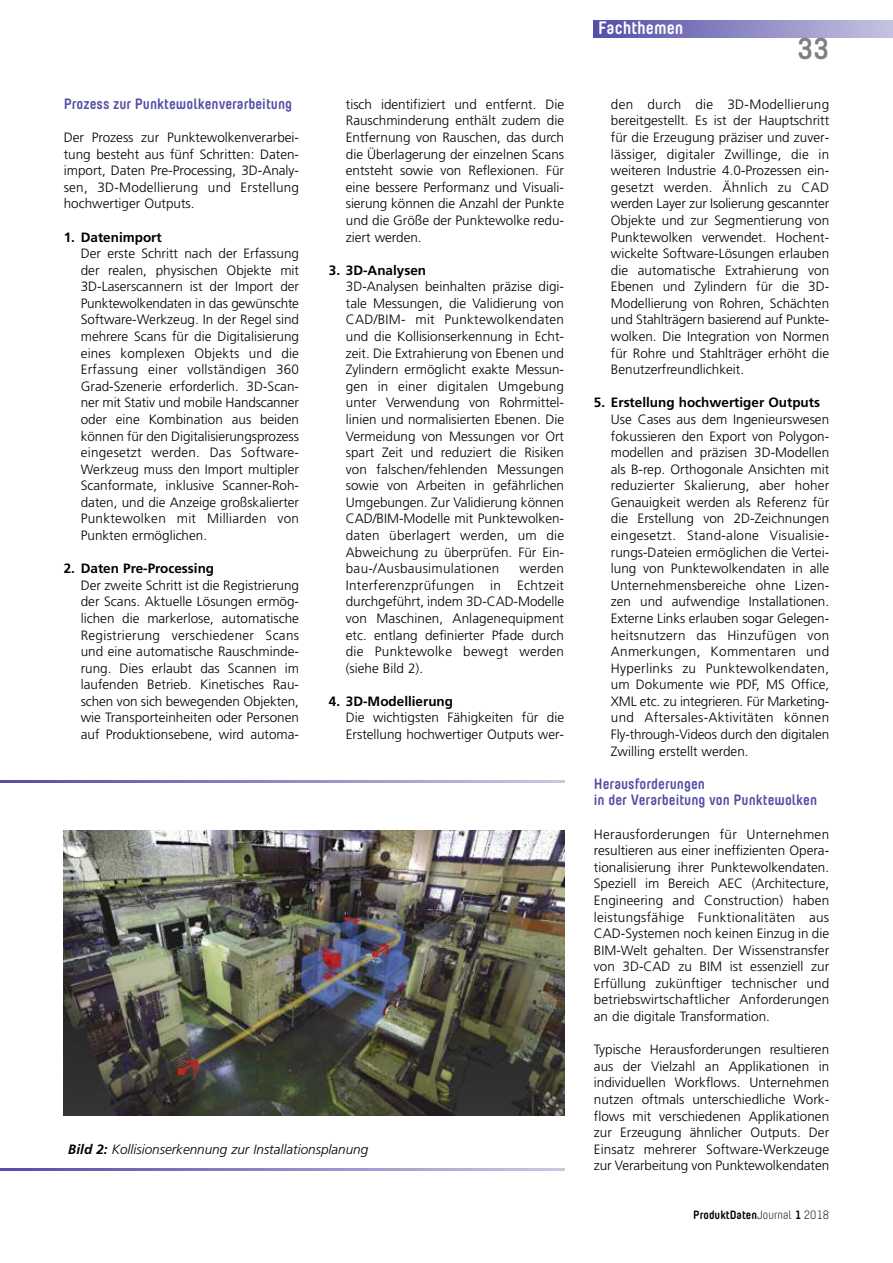
<style>
.page{position:relative;width:893px;height:1263px;background:#fff}
.page>*{position:absolute;margin:0;border:0;box-sizing:border-box;transform-origin:0 0}
.t1{font:700 30px "Yummo";color:#808080}
.t2{font:700 18px "Yummo";color:#fff}
.t3{font:700 15px/16.6px "Yummo";color:#544ea6}
.t4{font:300 13.5px/16.6px "Frutiger";color:#000;text-align:justify}
.t5{font:700 13.5px "Frutiger";color:#000}
.t6{font:italic 300 13.5px "Frutiger";color:#000}
.t7{font:700 12px "Yummo";color:#000}
.s1{font-weight:700}
.s2{font-weight:300}
</style>
<div class="page">
<div style="left:594px;top:20px;width:299px;height:17px;background:linear-gradient(to right,#544ea6,#c5c3e1)"></div>
<svg style="left:0;top:781px;width:564px;height:2px"></svg>
<svg style="left:0;top:1168px;width:564px;height:2px"></svg>
<img style="left:64px;top:831px;width:500px;height:284px">
<p class="t3" style="left:64px;top:95px;width:230px">Prozess zur Punktewolkenverarbeitung</p>
<p class="t4" style="left:64px;top:130px;width:237px">Der Prozess zur Punktewolkenverarbei&shy;tung besteht aus fünf Schritten: Daten&shy;import, Daten Pre-Processing, 3D-Analy&shy;sen, 3D-Modellierung und Erstellung hochwertiger Outputs.</p>
<p class="t5" style="left:64px;top:231px;width:100px">1. Datenimport</p>
<p class="t4" style="left:81px;top:246px;width:220px">Der erste Schritt nach der Erfassung der realen, physischen Objekte mit 3D-Laserscannern ist der Import der Punktewolkendaten in das gewünschte Software-Werkzeug. In der Regel sind mehrere Scans für die Digitalisierung eines komplexen Objekts und die Erfassung einer vollständigen 360<br>Grad-Szenerie erforderlich. 3D-Scan&shy;ner mit Stativ und mobile Handscanner oder eine Kombination aus beiden können für den Digitalisierungsprozess eingesetzt werden. Das Software-Werkzeug muss den Import multipler Scanformate, inklusive Scanner-Roh&shy;daten, und die Anzeige großskalierter Punktewolken mit Milliarden von Punkten ermöglichen.</p>
<p class="t5" style="left:64px;top:563px;width:152px">2. Daten Pre-Processing</p>
<p class="t4" style="left:81px;top:578px;width:220px">Der zweite Schritt ist die Registrierung der Scans. Aktuelle Lösungen ermög&shy;lichen die markerlose, automatische Registrierung verschiedener Scans und eine automatische Rauschminde&shy;rung. Dies erlaubt das Scannen im laufenden Betrieb. Kinetisches Rau&shy;schen von sich bewegenden Objekten, wie Transporteinheiten oder Personen auf Produktionsebene, wird automa-</p>
<p class="t4" style="left:346px;top:97px;width:220px">tisch identifiziert und entfernt. Die Rauschminderung enthält zudem die Entfernung von Rauschen, das durch die Überlagerung der einzelnen Scans entsteht sowie von Reflexionen. Für eine bessere Performanz und Visuali&shy;sierung können die Anzahl der Punkte und die Größe der Punktewolke redu&shy;ziert werden.</p>
<p class="t5" style="left:329px;top:265px;width:99px">3. 3D-Analysen</p>
<p class="t4" style="left:346px;top:279px;width:220px">3D-Analysen beinhalten präzise digi&shy;tale Messungen, die Validierung von CAD/BIM- mit Punktewolkendaten und die Kollisionserkennung in Echt&shy;zeit. Die Extrahierung von Ebenen und Zylindern ermöglicht exakte Messun&shy;gen in einer digitalen Umgebung unter Verwendung von Rohrmittel&shy;linien und normalisierten Ebenen. Die Vermeidung von Messungen vor Ort spart Zeit und reduziert die Risiken von falschen/fehlenden Messungen sowie von Arbeiten in gefährlichen Umgebungen. Zur Validierung können CAD/BIM-Modelle mit Punktewolken&shy;daten überlagert werden, um die Abweichung zu überprüfen. Für Ein&shy;bau-/Ausbausimulationen</p>
<p class="t4" style="left:346px;top:561px;width:220px;text-indent:174px">werden Interferenzprüfungen in Echtzeit durchgeführt, indem 3D-CAD-Modelle von Maschinen, Anlagenequipment etc. entlang definierter Pfade durch die Punktewolke bewegt werden (siehe Bild 2).</p>
<p class="t5" style="left:329px;top:696px;width:126px">4. 3D-Modellierung</p>
<p class="t4" style="left:346px;top:710px;width:220px">Die wichtigsten Fähigkeiten für die<br>Erstellung hochwertiger Outputs wer-</p>
<p class="t6" style="left:68px;top:1143px;width:301px"><span class="s1">Bild 2:</span> Kollisionserkennung zur Installationsplanung</p>
<h2 class="t2" style="left:598px;top:18px;width:87px">Fachthemen</h2>
<h1 class="t1" style="left:797px;top:33px;width:34px">33</h1>
<p class="t4" style="left:611px;top:97px;width:220px">den durch die 3D-Modellierung bereitgestellt. Es ist der Hauptschritt für die Erzeugung präziser und zuver&shy;lässiger, digitaler Zwillinge, die in weiteren Industrie 4.0-Prozessen ein&shy;gesetzt werden. Ähnlich zu CAD werden Layer zur Isolierung gescannter Objekte und zur Segmentierung von Punktewolken verwendet. Hochent&shy;wickelte Software-Lösungen erlauben die automatische Extrahierung von Ebenen und Zylindern für die 3D-Modellierung von Rohren, Schächten und Stahlträgern basierend auf Punkte&shy;wolken. Die Integration von Normen für Rohre und Stahlträger erhöht die Benutzerfreundlichkeit.</p>
<p class="t5" style="left:594px;top:397px;width:228px">5. Erstellung hochwertiger Outputs</p>
<p class="t4" style="left:611px;top:412px;width:220px">Use Cases aus dem Ingenieurswesen fokussieren den Export von Polygon&shy;modellen and präzisen 3D-Modellen als B-rep. Orthogonale Ansichten mit reduzierter Skalierung, aber hoher Genauigkeit werden als Referenz für die Erstellung von 2D-Zeichnungen eingesetzt. Stand-alone Visualisie&shy;rungs-Dateien ermöglichen die Vertei&shy;lung von Punktewolkendaten in alle Unternehmensbereiche ohne Lizen&shy;zen und aufwendige Installationen.<br>Externe Links erlauben sogar Gelegen&shy;heitsnutzern das Hinzufügen von Anmerkungen, Kommentaren und Hyperlinks zu Punktewolkendaten, um Dokumente wie PDF, MS Office, XML etc. zu integrieren. Für Marketing&shy;und Aftersales-Aktivitäten können Fly-through-Videos durch den digitalen Zwilling erstellt werden.</p>
<p class="t3" style="left:594px;top:775px;width:225px">Herausforderungen<br>in der Verarbeitung von Punktewolken</p>
<p class="t4" style="left:594px;top:827px;width:237px">Herausforderungen für Unternehmen resultieren aus einer ineffizienten Opera&shy;tionalisierung ihrer Punktewolkendaten.<br>Speziell im Bereich AEC (Architecture, Engineering and Construction) haben leistungsfähige Funktionalitäten aus CAD-Systemen noch keinen Einzug in die BIM-Welt gehalten. Der Wissenstransfer von 3D-CAD zu BIM ist essenziell zur Erfüllung zukünftiger technischer und betriebswirtschaftlicher Anforderungen an die digitale Transformation.</p>
<p class="t4" style="left:594px;top:1042px;width:237px">Typische Herausforderungen resultieren aus der Vielzahl an Applikationen in individuellen Workflows. Unternehmen nutzen oftmals unterschiedliche Work&shy;flows mit verschiedenen Applikationen zur Erzeugung ähnlicher Outputs. Der Einsatz mehrerer Software-Werkzeuge zur Verarbeitung von Punktewolkendaten</p>
<p class="t7" style="left:693px;top:1209px;width:137px">ProduktDaten<span class="s2">Journal</span> 1 <span class="s2">2018</span></p>
</div>
